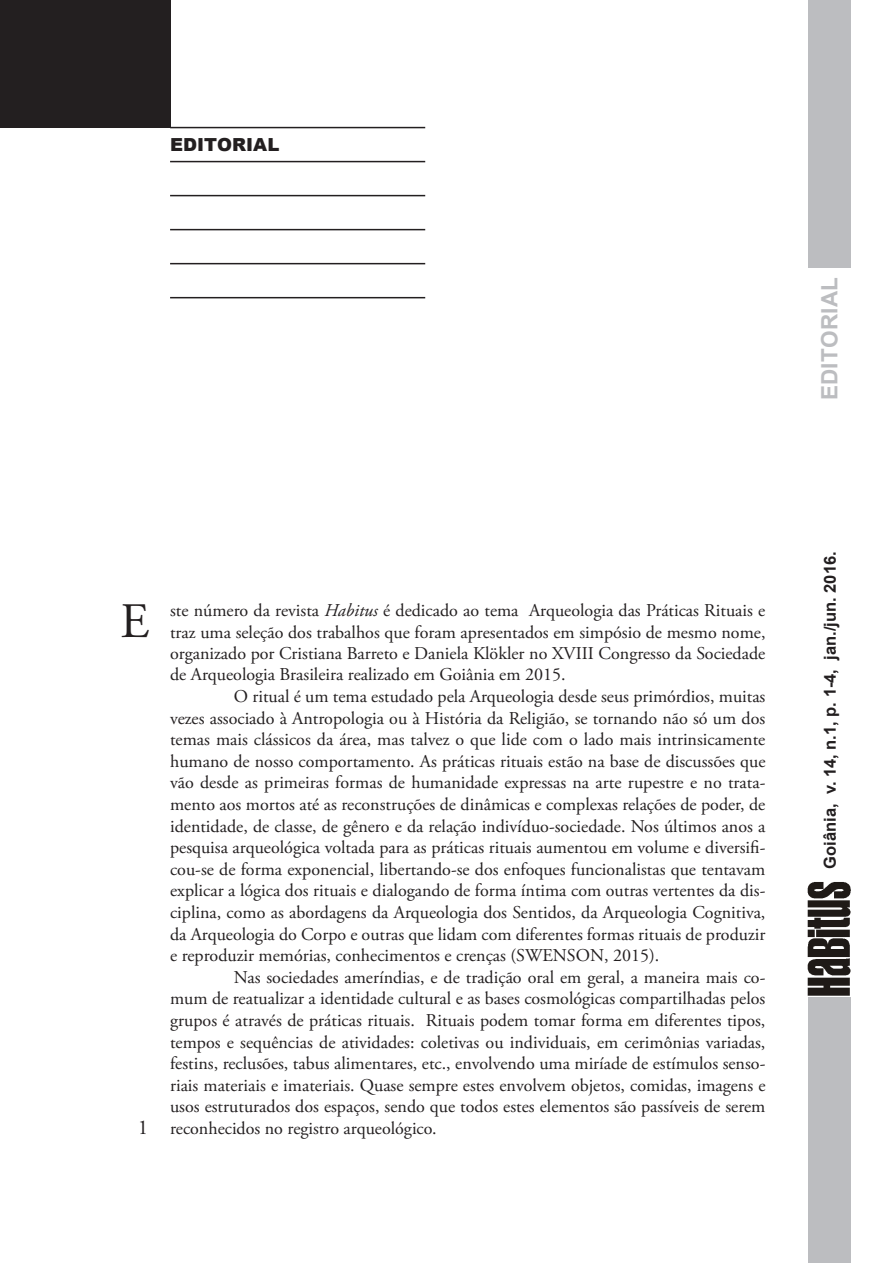
<style>
.page{position:relative;width:893px;height:1263px;background:#fff}
.page>*{position:absolute;margin:0;border:0;box-sizing:border-box;transform-origin:0 0}
.t1{font:49.5px "Adobe Garamond Pro";color:#231f20}
.t2{font:700 22.5px "Arial";letter-spacing:.015em;color:#bcbdc0}
.t3{font:21px "Adobe Garamond Pro";color:#231f20}
.Corpo_do_Texto{font:18px/21.6px "Adobe Garamond Pro";color:#231f20;text-align:justify}
.Capitular{font:18px/21.3px "Adobe Garamond Pro";color:#231f20;text-align:justify}
.Título{font:900 18px "Arial";color:#231f20}
.t4{font:700 16.5px "Arial";color:#231f20}
.s1{font-style:italic}
</style>
<div class="page">
<div style="left:808px;top:995px;width:42px;height:268px;background:#bcbdc0"></div>
<img style="left:808px;top:882px;width:43px;height:114px">
<div style="left:0;top:0;width:170px;height:128px;background:#231f20"></div>
<hr style="left:170px;top:127px;width:255px;height:1px;background:#231f20">
<hr style="left:170px;top:161px;width:255px;height:1px;background:#231f20">
<hr style="left:170px;top:195px;width:255px;height:1px;background:#231f20">
<hr style="left:170px;top:229px;width:255px;height:1px;background:#231f20">
<hr style="left:170px;top:263px;width:255px;height:1px;background:#231f20">
<hr style="left:170px;top:297px;width:255px;height:1px;background:#231f20">
<div style="left:808px;top:0;width:42px;height:268px;background:#bcbdc0"></div>
<p class="Título" style="left:170px;top:131px;width:111px">EDITORIAL</p>
<p class="t2" style="left:814px;top:400px;width:125px;rotate:-90deg">EDITORIAL</p>
<p class="t1" style="left:120px;top:591px;width:30px">E</p>
<p class="Capitular" style="left:170px;top:601px;width:597px">ste número da revista <span class="s1">Habitus</span> é dedicado ao tema Arqueologia das Práticas Rituais e traz uma seleção dos trabalhos que foram apresentados em simpósio de mesmo nome, organizado por Cristiana Barreto e Daniela Klökler no XVIII Congresso da Sociedade de Arqueologia Brasileira realizado em Goiânia em 2015.</p>
<p class="Corpo_do_Texto" style="left:170px;top:686px;width:597px;text-indent:64px">O ritual é um tema estudado pela Arqueologia desde seus primórdios, muitas vezes associado à Antropologia ou à História da Religião, se tornando não só um dos temas mais clássicos da área, mas talvez o que lide com o lado mais intrinsicamente humano de nosso comportamento. As práticas rituais estão na base de discussões que vão desde as primeiras formas de humanidade expressas na arte rupestre e no trata&shy;mento aos mortos até as reconstruções de dinâmicas e complexas relações de poder, de identidade, de classe, de gênero e da relação indivíduo-sociedade. Nos últimos anos a pesquisa arqueológica voltada para as práticas rituais aumentou em volume e diversifi&shy;cou-se de forma exponencial, libertando-se dos enfoques funcionalistas que tentavam explicar a lógica dos rituais e dialogando de forma íntima com outras vertentes da dis&shy;ciplina, como as abordagens da Arqueologia dos Sentidos, da Arqueologia Cognitiva, da Arqueologia do Corpo e outras que lidam com diferentes formas rituais de produzir e reproduzir memórias, conhecimentos e crenças (SWENSON, 2015).</p>
<p class="Corpo_do_Texto" style="left:170px;top:967px;width:597px;text-indent:64px">Nas sociedades ameríndias, e de tradição oral em geral, a maneira mais co&shy;mum de reatualizar a identidade cultural e as bases cosmológicas compartilhadas pelos grupos é através de práticas rituais. Rituais podem tomar forma em diferentes tipos, tempos e sequências de atividades: coletivas ou individuais, em cerimônias variadas, festins, reclusões, tabus alimentares, etc., envolvendo uma miríade de estímulos senso&shy;riais materiais e imateriais. Quase sempre estes envolvem objetos, comidas, imagens e usos estruturados dos espaços, sendo que todos estes elementos são passíveis de serem reconhecidos no registro arqueológico.</p>
<p class="t3" style="left:138px;top:1114px;width:12px">1</p>
<p class="t4" style="left:819px;top:868px;width:319px;rotate:-90deg">Goiânia, v. 14, n.1, p. 1-4, jan./jun. 2016.</p>
</div>
